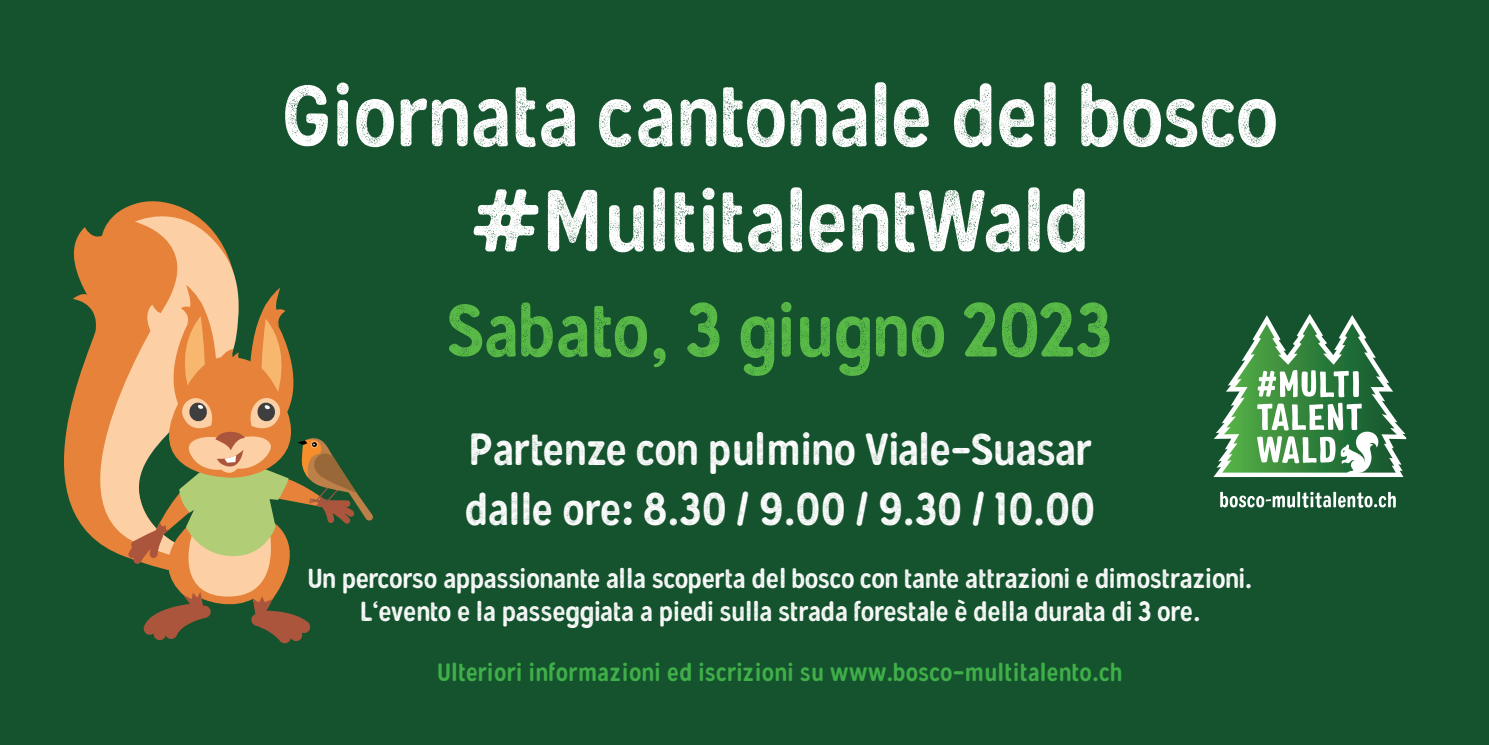
<style>
.page{position:relative;width:1489px;height:745px;background:#fff}
.page>*{position:absolute;margin:0;border:0;box-sizing:border-box;transform-origin:0 0}
.t1{font:87.5px/105px "Gunnar Print";letter-spacing:-.01em;color:#fff;text-align:center}
.t2{font:75px "Gunnar Print";color:#59ba47}
.t3{font:45px "Gunnar Print";letter-spacing:-.01em;color:#fff}
.t4{font:27.5px "Gunnar Print";letter-spacing:-.01em;color:#fff}
.t5{font:25px "Gunnar";letter-spacing:.015em;color:#40ae49}
</style>
<div class="page">
<div style="left:0;top:0;width:1488px;height:744px;background:#14532d"></div>
<div style="left:9px;top:196px;width:262px;height:381px;background:#14532d"></div>
<svg style="left:38px;top:202px;width:205px;height:364px;background:#867642"></svg>
<svg style="left:128px;top:284px;width:245px;height:359px;background:#86804e"></svg>
<svg style="left:1220px;top:491px;width:175px;height:16px"></svg>
<svg style="left:1213px;top:313px;width:192px;height:163px"></svg>
<p class="t1" style="left:281px;top:64px;width:999px">Giornata cantonale del bosco #MultitalentWald</p>
<p class="t2" style="left:447px;top:283px;width:666px">Sabato, 3 giugno 2023</p>
<p class="t3" style="left:468px;top:420px;width:625px">Partenze con pulmino Viale-Suasar</p>
<p class="t3" style="left:464px;top:480px;width:632px">dalle ore: 8.30 / 9.00 / 9.30 / 10.00</p>
<p class="t4" style="left:308px;top:560px;width:946px">Un percorso appassionante alla scoperta del bosco con tante attrazioni e dimostrazioni.</p>
<p class="t4" style="left:359px;top:593px;width:842px">L‘evento e la passeggiata a piedi sulla strada forestale è della durata di 3 ore.</p>
<p class="t5" style="left:437px;top:656px;width:686px">Ulteriori informazioni ed iscrizioni su www.bosco-multitalento.ch</p>
</div>
